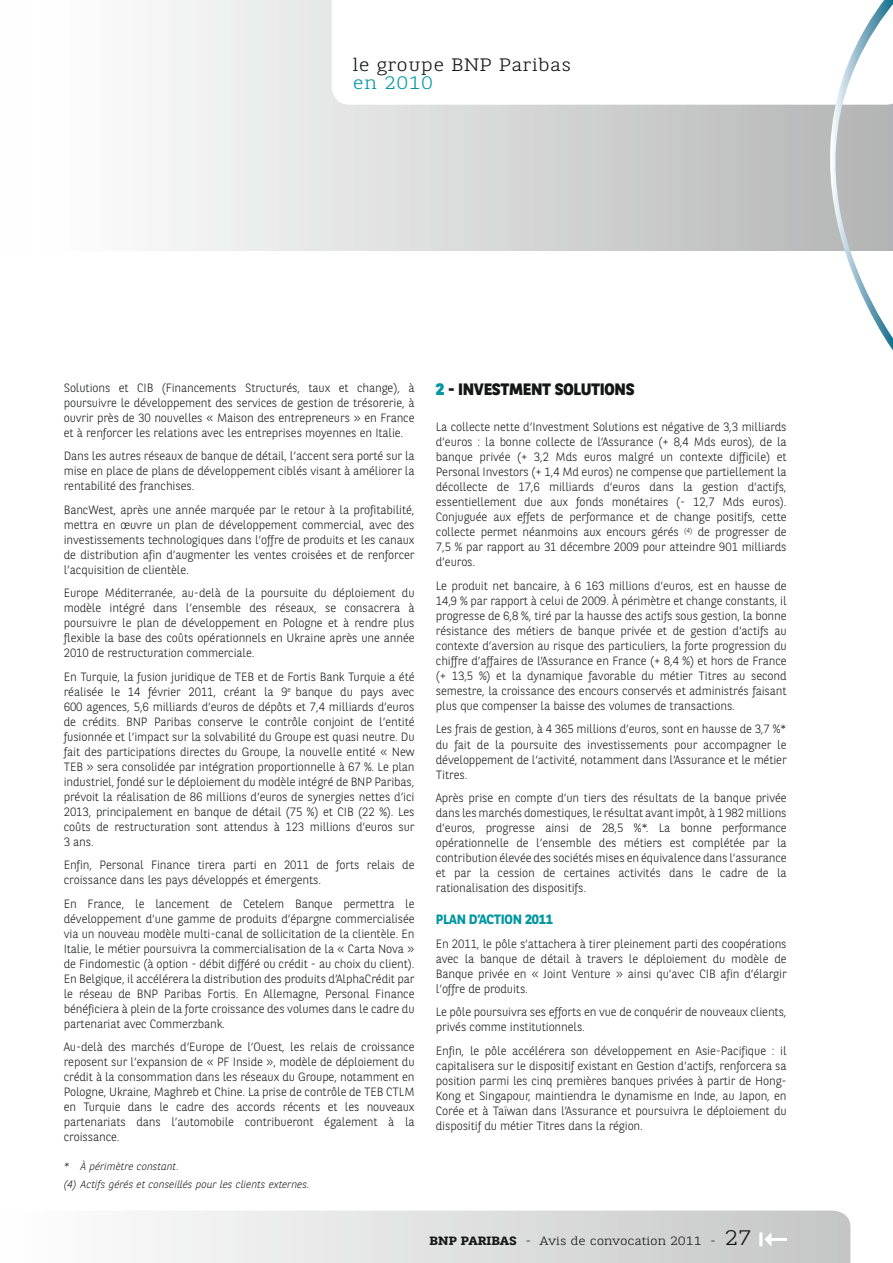
<style>
.page{position:relative;width:893px;height:1263px;background:#fff}
.page>*{position:absolute;margin:0;border:0;box-sizing:border-box;transform-origin:0 0}
.t1{font:300 18px "BNPP Slab Serif Expanded";letter-spacing:.03em;color:#151616}
.t2{font:300 18px "BNPP Slab Serif Expanded";letter-spacing:.03em;color:#0096a2}
.t3{font:800 16.5px "BNPP Sans";letter-spacing:-.02em;color:#151616}
.t4{font:700 13.5px "BNPP Sans";letter-spacing:-.02em;color:#0096a1}
.t5{font:300 12px/15px "BNPP Sans";letter-spacing:-.01em;color:#151616;text-align:justify}
.t6{font:300 12px "BNPP Slab Serif Expanded";color:#151616}
.t7{font:italic 300 10.5px/17.7px "BNPP Sans";color:#151616}
.s1{color:#0096a1}
.s2{font-weight:700}
.s3{font-size:21px}
</style>
<div class="page">
<svg style="left:167px;top:0;width:574px;height:251px"></svg>
<svg style="left:332px;top:0;width:409px;height:105px"></svg>
<svg style="left:157px;top:1210px;width:693px;height:53px"></svg>
<svg style="left:741px;top:0;width:152px;height:351px"></svg>
<h1 class="t1" style="left:353px;top:58px;width:220px">le groupe BNP Paribas</h1>
<h1 class="t2" style="left:353px;top:76px;width:82px">en 2010</h1>
<p class="t5" style="left:64px;top:381px;width:352px">Solutions et CIB (Financements Structurés, taux et change), à poursuivre le développement des services de gestion de trésorerie, à ouvrir près de 30 nouvelles « Maison des entrepreneurs » en France et à renforcer les relations avec les entreprises moyennes en Italie.</p>
<p class="t5" style="left:64px;top:450px;width:352px">Dans les autres réseaux de banque de détail, l’accent sera porté sur la mise en place de plans de développement ciblés visant à améliorer la rentabilité des franchises.</p>
<p class="t5" style="left:64px;top:503px;width:352px">BancWest, après une année marquée par le retour à la profitabilité, mettra en œuvre un plan de développement commercial, avec des investissements technologiques dans l’offre de produits et les canaux de distribution afin d’augmenter les ventes croisées et de renforcer l’acquisition de clientèle.</p>
<p class="t5" style="left:64px;top:587px;width:352px">Europe Méditerranée, au-delà de la poursuite du déploiement du modèle intégré dans l’ensemble des réseaux, se consacrera à poursuivre le plan de développement en Pologne et à rendre plus flexible la base des coûts opérationnels en Ukraine après une année 2010 de restructuration commerciale.</p>
<p class="t5" style="left:64px;top:670px;width:352px">En Turquie, la fusion juridique de TEB et de Fortis Bank Turquie a été réalisée le 14 février 2011, créant la 9<sup>e</sup> banque du pays avec 600 agences, 5,6 milliards d’euros de dépôts et 7,4 milliards d’euros de crédits. BNP Paribas conserve le contrôle conjoint de l’entité fusionnée et l’impact sur la solvabilité du Groupe est quasi neutre. Du fait des participations directes du Groupe, la nouvelle entité « New TEB » sera consolidée par intégration proportionnelle à 67 %. Le plan industriel, fondé sur le déploiement du modèle intégré de BNP Paribas, prévoit la réalisation de 86 millions d’euros de synergies nettes d’ici 2013, principalement en banque de détail (75 %) et CIB (22 %). Les coûts de restructuration sont attendus à 123 millions d’euros sur 3 ans.</p>
<p class="t5" style="left:64px;top:859px;width:352px">Enfin, Personal Finance tirera parti en 2011 de forts relais de croissance dans les pays développés et émergents.</p>
<p class="t5" style="left:64px;top:897px;width:352px">En France, le lancement de Cetelem Banque permettra le développement d’une gamme de produits d’épargne commercialisée via un nouveau modèle multi-canal de sollicitation de la clientèle. En Italie, le métier poursuivra la commercialisation de la « Carta Nova » de Findomestic (à option - débit différé ou crédit - au choix du client).<br>En Belgique, il accélérera la distribution des produits d’AlphaCrédit par le réseau de BNP Paribas Fortis. En Allemagne, Personal Finance bénéficiera à plein de la forte croissance des volumes dans le cadre du partenariat avec Commerzbank.</p>
<p class="t5" style="left:64px;top:1041px;width:352px">Au-delà des marchés d’Europe de l’Ouest, les relais de croissance reposent sur l’expansion de « PF Inside », modèle de déploiement du crédit à la consommation dans les réseaux du Groupe, notamment en Pologne, Ukraine, Maghreb et Chine. La prise de contrôle de TEB CTLM en Turquie dans le cadre des accords récents et les nouveaux partenariats dans l’automobile contribueront également à la croissance.</p>
<p class="t7" style="left:64px;top:1159px;width:247px">* À périmètre constant.<br>(4) Actifs gérés et conseillés pour les clients externes.</p>
<h2 class="t3" style="left:436px;top:383px;width:200px"><span class="s1">2</span> - INVESTMENT SOLUTIONS</h2>
<p class="t5" style="left:436px;top:421px;width:352px">La collecte nette d’Investment Solutions est négative de 3,3 milliards d’euros : la bonne collecte de l’Assurance (+ 8,4 Mds euros), de la banque privée (+ 3,2 Mds euros malgré un contexte difficile) et Personal Investors (+ 1,4 Md euros) ne compense que partiellement la décollecte de 17,6 milliards d’euros dans la gestion d’actifs, essentiellement due aux fonds monétaires (- 12,7 Mds euros).<br>Conjuguée aux effets de performance et de change positifs, cette collecte permet néanmoins aux encours gérés <sup>(4)</sup> de progresser de 7,5 % par rapport au 31 décembre 2009 pour atteindre 901 milliards d’euros.</p>
<p class="t5" style="left:436px;top:579px;width:352px">Le produit net bancaire, à 6 163 millions d’euros, est en hausse de 14,9 % par rapport à celui de 2009. À périmètre et change constants, il progresse de 6,8 %, tiré par la hausse des actifs sous gestion, la bonne résistance des métiers de banque privée et de gestion d’actifs au contexte d’aversion au risque des particuliers, la forte progression du chiffre d’affaires de l’Assurance en France (+ 8,4 %) et hors de France (+ 13,5 %) et la dynamique favorable du métier Titres au second semestre, la croissance des encours conservés et administrés faisant plus que compenser la baisse des volumes de transactions.</p>
<p class="t5" style="left:436px;top:723px;width:352px">Les frais de gestion, à 4 365 millions d’euros, sont en hausse de 3,7 %* du fait de la poursuite des investissements pour accompagner le développement de l’activité, notamment dans l’Assurance et le métier Titres.</p>
<p class="t5" style="left:436px;top:791px;width:352px">Après prise en compte d’un tiers des résultats de la banque privée dans les marchés domestiques, le résultat avant impôt, à 1 982 millions d’euros, progresse ainsi de 28,5 %*. La bonne performance opérationnelle de l’ensemble des métiers est complétée par la contribution élevée des sociétés mises en équivalence dans l’assurance et par la cession de certaines activités dans le cadre de la rationalisation des dispositifs.</p>
<p class="t4" style="left:436px;top:914px;width:119px">PLAN D’ACTION 2011</p>
<p class="t5" style="left:436px;top:937px;width:352px">En 2011, le pôle s’attachera à tirer pleinement parti des coopérations avec la banque de détail à travers le déploiement du modèle de Banque privée en « Joint Venture » ainsi qu’avec CIB afin d’élargir l’offre de produits.</p>
<p class="t5" style="left:436px;top:1005px;width:352px">Le pôle poursuivra ses efforts en vue de conquérir de nouveaux clients, privés comme institutionnels.</p>
<p class="t5" style="left:436px;top:1044px;width:352px">Enfin, le pôle accélérera son développement en Asie-Pacifique : il capitalisera sur le dispositif existant en Gestion d’actifs, renforcera sa position parmi les cinq premières banques privées à partir de Hong-Kong et Singapour, maintiendra le dynamisme en Inde, au Japon, en Corée et à Taïwan dans l’Assurance et poursuivra le déploiement du dispositif du métier Titres dans la région.</p>
<p class="t6" style="left:430px;top:1236px;width:324px"><span class="s2">BNP PARIBAS</span> - Avis de convocation 2011 - <span class="s3">27</span></p>
</div>
